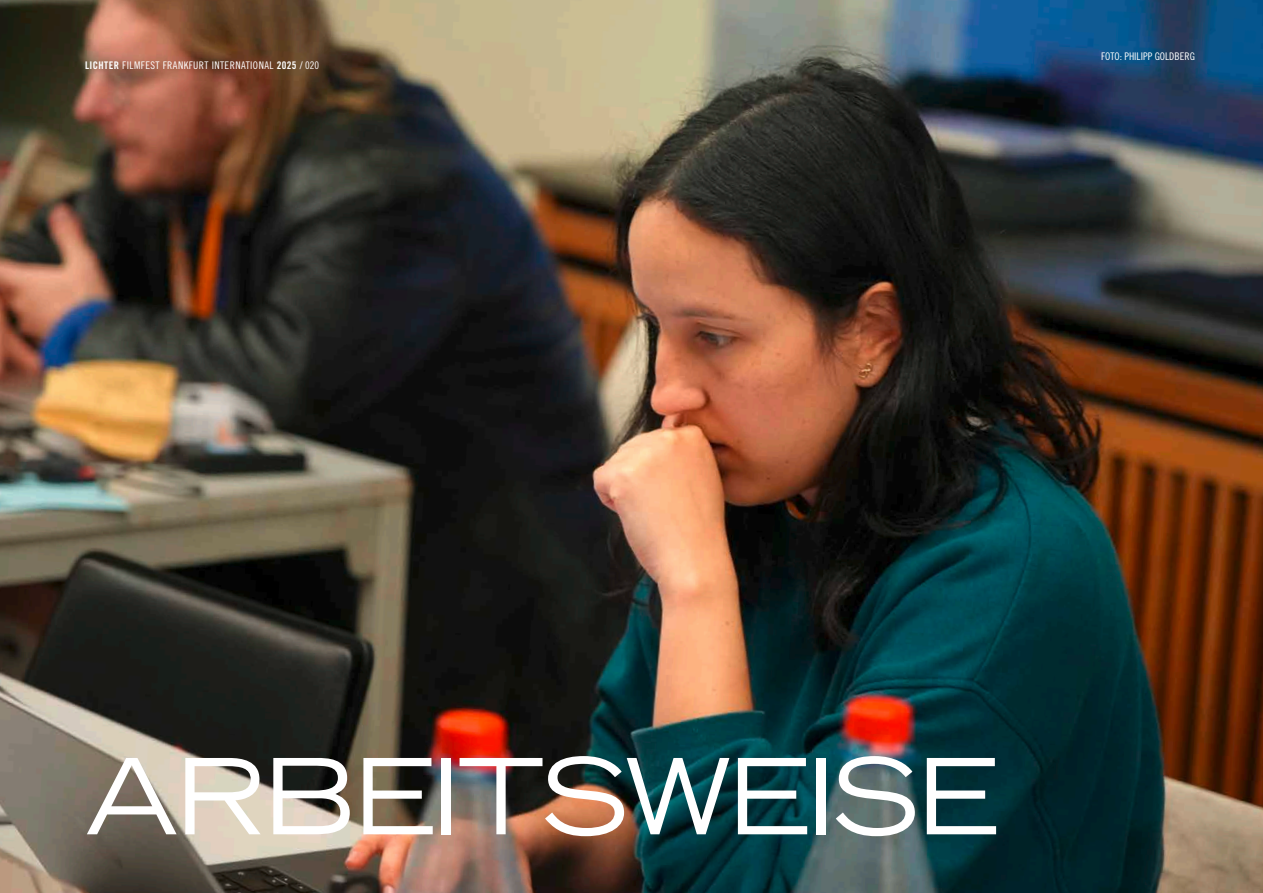
<style>
.page{position:relative;width:1263px;height:893px;background:#fff}
.page>*{position:absolute;margin:0;border:0;box-sizing:border-box;transform-origin:0 0}
.t1{font:expanded 105px "Trade Gothic LT Std";letter-spacing:-.03em;color:#fff}
.t2{font:10.5px "Trade Gothic LT Std Cn 18";letter-spacing:.04em;color:#fff}
.t3{font:10.5px "Trade Gothic LT Std Cn 18";color:#fff}
.s1{font-family:"Trade Gothic LT Std Bd Cn 20"}
</style>
<div class="page">
<img style="left:0;top:0;width:1263px;height:893px">
<p class="t2" style="left:85px;top:59px;width:236px"><span class="s1">LICHTER</span> FILMFEST FRANKFURT INTERNATIONAL <span class="s1">2025</span> / 020</p>
<p class="t3" style="left:1101px;top:50px;width:95px">FOTO: PHILIPP GOLDBERG</p>
<h1 class="t1" style="left:85px;top:727px;width:915px">ARBEITSWEISE</h1>
</div>
